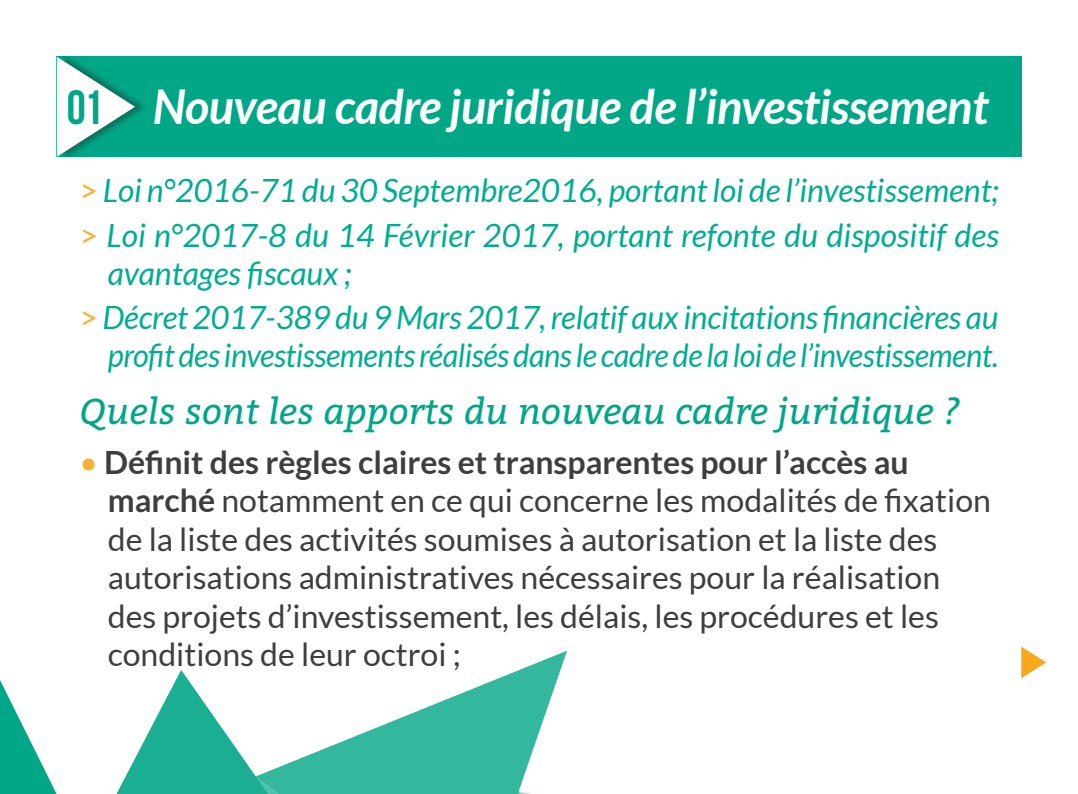
<style>
.page{position:relative;width:1078px;height:794px;background:#fff}
.page>*{position:absolute;margin:0;border:0;box-sizing:border-box;transform-origin:0 0}
.t1{font:italic 700 48px "Lato";letter-spacing:-.01em;color:#fff}
.t2{font:48px "Bebas Neue";color:#00a786}
.t3{font:italic 36px "Bitter";letter-spacing:.01em;color:#00a786}
.t4{font:32px/38.4px "Lato";color:#3e3e3f}
.t5{font:italic 32px/44px "Lato";letter-spacing:-.005em;color:#00ad90}
.t6{font:italic 32px "Lato";letter-spacing:-.005em;color:#00ad90;scale:.96 1}
.s1{font-style:normal;color:#fbaf33}
.s2{color:#fbaf33}
.s3{font-weight:700}
</style>
<div class="page">
<svg style="left:116px;top:670px;width:139px;height:124px;fill:#1aaf92"></svg>
<svg style="left:255px;top:650px;width:312px;height:126px"></svg>
<svg style="left:255px;top:776px;width:276px;height:18px;background:#3abaa1"></svg>
<div style="left:85px;top:57px;width:935px;height:100px;background:#00a786"></div>
<svg style="left:1021px;top:646px;width:24px;height:32px"></svg>
<div style="left:60px;top:51px;width:89px;height:111px;background:#231f20;opacity:.4"></div>
<svg style="left:57px;top:57px;width:78px;height:100px"></svg>
<svg style="left:0;top:680px;width:57px;height:114px"></svg>
<h1 class="t2" style="left:67px;top:81px;width:38px">01</h1>
<h1 class="t1" style="left:153px;top:79px;width:837px">Nouveau cadre juridique de l’investissement</h1>
<p class="t5" style="left:79px;top:170px;width:920px"><span class="s1">&gt;</span> Loi n°2016-71 du 30 Septembre2016, portant loi de l’investissement; <span class="s1">&gt;</span> Loi n°2017-8 du 14 Février 2017, portant refonte du dispositif des</p>
<p class="t5" style="left:79px;top:252px;width:920px;text-indent:28px">avantages fiscaux ;<br><span class="s1">&gt;</span> Décret 2017-389 du 9 Mars 2017, relatif aux incitations financières au</p>
<p class="t6" style="left:108px;top:338px;width:929px">profit des investissements réalisés dans le cadre de la loi de l’investissement.</p>
<p class="t3" style="left:79px;top:386px;width:881px">Quels sont les apports du nouveau cadre juridique ?</p>
<p class="t4" style="left:108px;top:443px;width:884px;text-indent:-28px"><span class="s2">•</span> <span class="s3">Définit des règles claires et transparentes pour l’accès au marché</span> notamment en ce qui concerne les modalités de fixation de la liste des activités soumises à autorisation et la liste des autorisations administratives nécessaires pour la réalisation des projets d’investissement, les délais, les procédures et les conditions de leur octroi ;</p>
</div>
